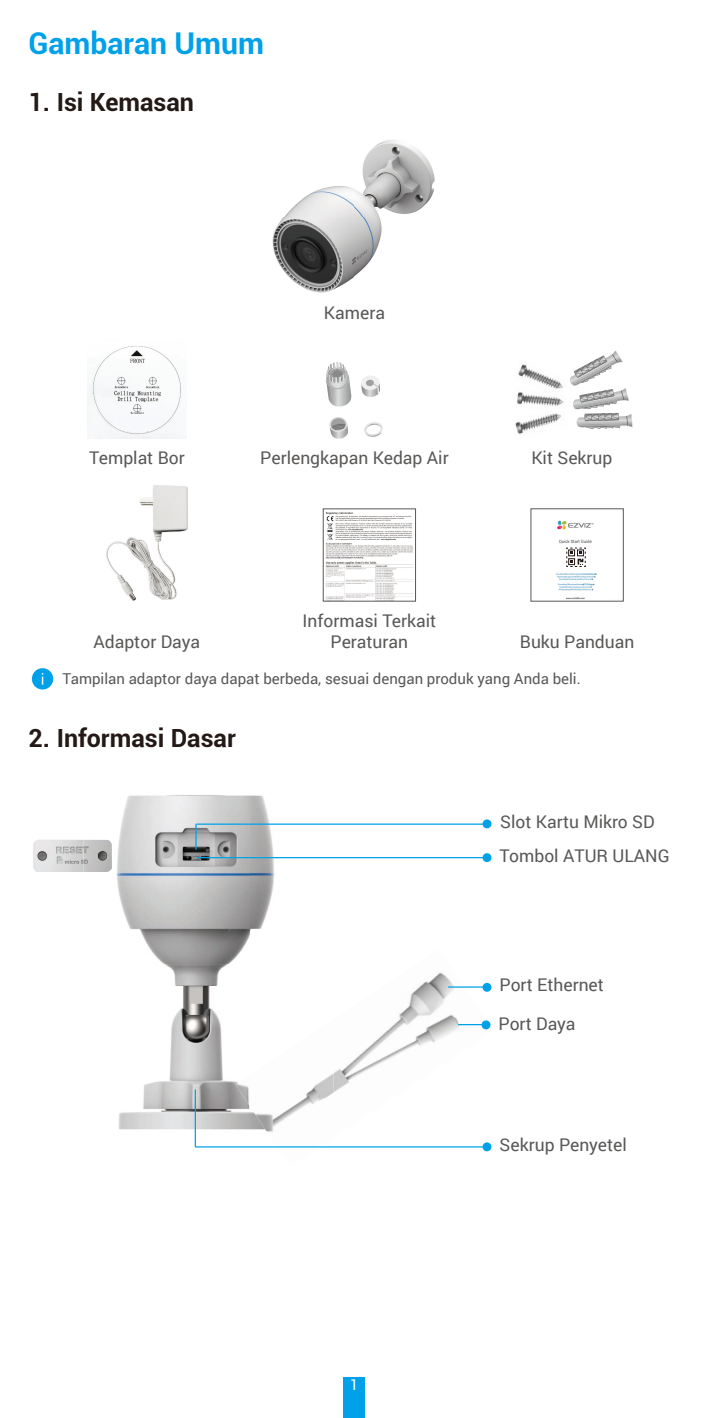
<style>
.page{position:relative;width:709px;height:1418px;background:#fff}
.page>*{position:absolute;margin:0;border:0;box-sizing:border-box;transform-origin:0 0}
.t1{font:700 30px "Roboto";color:#00a1e9}
.t2{font:700 25px "Roboto";color:#231916}
.t3{font:17.5px/21px "Roboto";color:#595857;text-align:center}
.t4{font:15px "Roboto";color:#595857}
.t5{font:15px "Roboto";color:#fff}
</style>
<div class="page">
<div style="left:344px;top:1376px;width:21px;height:41px;background:#00a1e9"></div>
<img style="left:272px;top:140px;width:163px;height:153px">
<img style="left:88px;top:346px;width:93px;height:93px">
<svg style="left:113px;top:412px;width:48px;height:21px"></svg>
<svg style="left:326px;top:362px;width:25px;height:44px"></svg>
<svg style="left:361px;top:376px;width:19px;height:21px"></svg>
<svg style="left:364px;top:422px;width:19px;height:15px"></svg>
<svg style="left:329px;top:417px;width:19px;height:21px"></svg>
<svg style="left:570px;top:350px;width:62px;height:79px"></svg>
<img style="left:517px;top:394px;width:47px;height:12px">
<img style="left:518px;top:364px;width:45px;height:30px">
<img style="left:544px;top:391px;width:19px;height:8px">
<img style="left:515px;top:413px;width:46px;height:21px">
<img style="left:106px;top:485px;width:81px;height:116px">
<img style="left:325px;top:511px;width:88px;height:88px">
<img style="left:555px;top:520px;width:42px;height:79px">
<div style="left:561px;top:546px;width:8px;height:8px;background:#fff"></div>
<svg style="left:566px;top:547px;width:20px;height:20px"></svg>
<div style="left:32px;top:668px;width:21px;height:21px;background:#00a1e9;border-radius:50%"></div>
<img style="left:273px;top:972px;width:219px;height:180px">
<img style="left:33px;top:839px;width:50px;height:33px">
<img style="left:83px;top:795px;width:250px;height:346px">
<img style="left:235px;top:1018px;width:98px;height:123px">
<svg style="left:126px;top:810px;width:5px;height:4px"></svg>
<hr style="left:195px;top:1146px;width:293px;height:1px;background:#00a1e9">
<div style="left:482px;top:1142px;width:9px;height:9px;background:#00a1e9;border-radius:50%"></div>
<div style="left:482px;top:819px;width:9px;height:9px;background:#00a1e9;border-radius:50%"></div>
<div style="left:482px;top:853px;width:9px;height:9px;background:#00a1e9;border-radius:50%"></div>
<hr style="left:195px;top:823px;width:2px;height:26px;background:#00a1e9">
<hr style="left:195px;top:1089px;width:1px;height:57px;background:#00a1e9">
<hr style="left:196px;top:857px;width:292px;height:1px;background:#00a1e9">
<hr style="left:197px;top:823px;width:289px;height:1px;background:#00a1e9">
<hr style="left:448px;top:986px;width:40px;height:1px;background:#00a1e9">
<svg style="left:482px;top:982px;width:9px;height:9px"></svg>
<svg style="left:458px;top:1024px;width:23px;height:1px"></svg>
<div style="left:481px;top:1020px;width:9px;height:9px;background:#00a1e9;border-radius:50%"></div>
<h1 class="t1" style="left:28px;top:22px;width:237px">Gambaran Umum</h1>
<h2 class="t2" style="left:28px;top:84px;width:167px">1. Isi Kemasan</h2>
<p class="t3" style="left:324px;top:302px;width:63px">Kamera</p>
<p class="t3" style="left:89px;top:447px;width:97px">Templat Bor</p>
<p class="t3" style="left:260px;top:447px;width:190px">Perlengkapan Kedap Air</p>
<p class="t3" style="left:531px;top:447px;width:83px">Kit Sekrup</p>
<p class="t3" style="left:302px;top:609px;width:135px">Informasi Terkait<br>Peraturan</p>
<p class="t3" style="left:520px;top:630px;width:116px">Buku Panduan</p>
<p class="t4" style="left:63px;top:668px;width:519px">Tampilan adaptor daya dapat berbeda, sesuai dengan produk yang Anda beli.</p>
<h2 class="t2" style="left:28px;top:720px;width:209px">2. Informasi Dasar</h2>
<p class="t3" style="left:93px;top:630px;width:108px">Adaptor Daya</p>
<p class="t3" style="left:499px;top:804px;width:172px;line-height:34px;text-align:left">Slot Kartu Mikro SD<br>Tombol ATUR ULANG</p>
<p class="t3" style="left:499px;top:973px;width:106px">Port Ethernet</p>
<p class="t3" style="left:498px;top:1012px;width:78px">Port Daya</p>
<p class="t5" style="left:350px;top:1373px;width:10px">1</p>
<p class="t3" style="left:499px;top:1133px;width:129px">Sekrup Penyetel</p>
</div>
